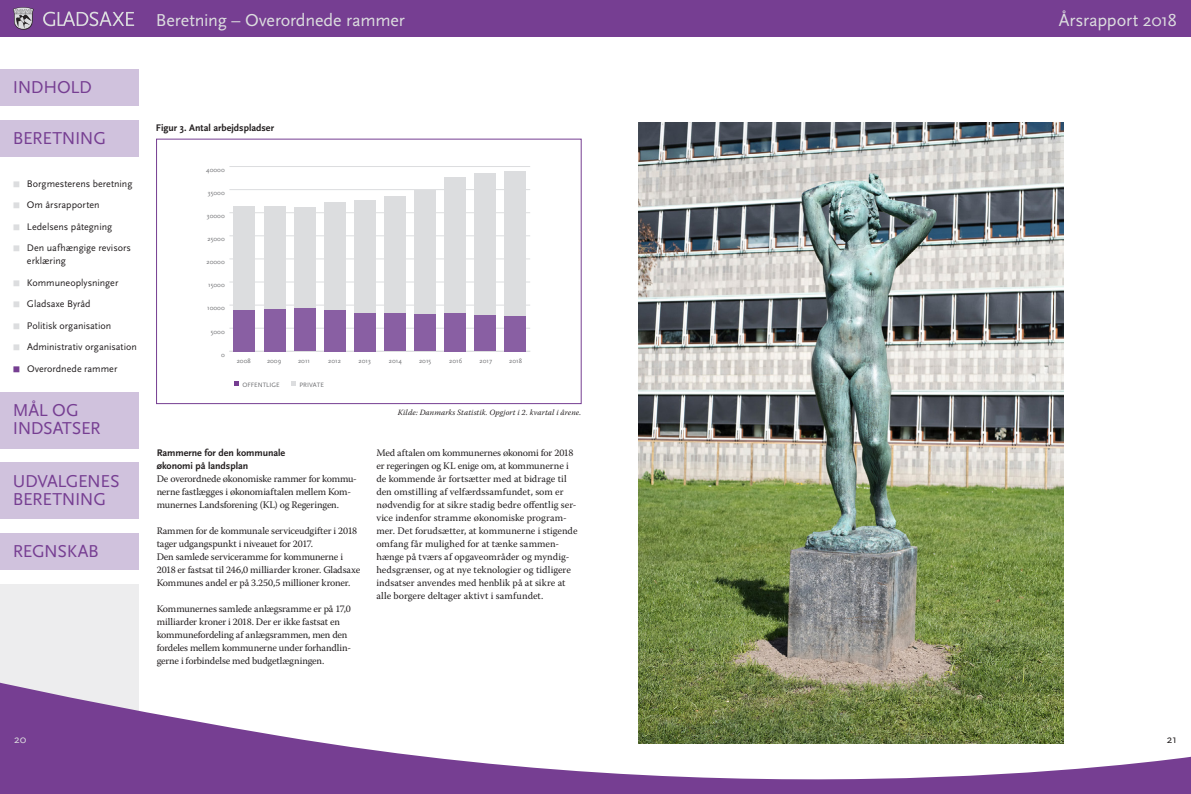
<style>
.page{position:relative;width:1191px;height:794px;background:#fff}
.page>*{position:absolute;margin:0;border:0;box-sizing:border-box;transform-origin:0 0}
.t1{font:18px/18px "Scala Sans";letter-spacing:-.02em;color:#763e92}
.t2{font:18px "Scala Sans";letter-spacing:-.01em;color:#dcdddf}
.t3{font:11.5px "Scala Sans";color:#dcdddf}
.t4{font:11.5px "Scala Sans";color:#231f20}
.t5{font:10px/13px "Warnock Pro";letter-spacing:-.005em;color:#231f20}
.t6{font:10px/13px "Scala Sans";color:#231f20}
.t7{font:10px/13px "Warnock Pro";letter-spacing:-.025em;color:#231f20}
.t8{font:700 10px/13px "Scala Sans";color:#231f20}
.t9{font:10px "Wingdings";color:#763e92}
.t10{font:italic 8px "Warnock Pro";letter-spacing:.01em;color:#231f20}
.t11{font:6.6px "Scala Sans";color:#6c6d70}
.t12{font:6.6px "Scala Sans Regular LF";color:#6c6d70}
.s1{color:#dcdddf}
</style>
<div class="page">
<div style="left:0;top:584px;width:139px;height:200px;background:#ededee"></div>
<div style="left:0;top:0;width:1191px;height:37px;background:#763e92"></div>
<svg style="left:13px;top:7px;width:21px;height:23px"></svg>
<svg style="left:43px;top:12px;width:91px;height:14px"></svg>
<svg style="left:0;top:590px;width:1191px;height:204px"></svg>
<div style="left:0;top:69px;width:139px;height:37px;background:#d0c2dd"></div>
<div style="left:0;top:120px;width:139px;height:37px;background:#d0c2dd"></div>
<div style="left:0;top:533px;width:139px;height:37px;background:#d0c2dd"></div>
<div style="left:0;top:462px;width:139px;height:57px;background:#d0c2dd"></div>
<div style="left:0;top:392px;width:139px;height:56px;background:#d0c2dd"></div>
<svg style="left:234px;top:382px;width:4px;height:4px"></svg>
<svg style="left:292px;top:382px;width:4px;height:4px"></svg>
<hr style="left:229px;top:351px;width:301px;height:1px;background:#dcdddf">
<hr style="left:229px;top:328px;width:301px;height:1px;background:#dcdddf">
<hr style="left:229px;top:305px;width:301px;height:1px;background:#dcdddf">
<hr style="left:229px;top:282px;width:301px;height:1px;background:#dcdddf">
<hr style="left:229px;top:259px;width:301px;height:1px;background:#dcdddf">
<hr style="left:229px;top:236px;width:301px;height:1px;background:#dcdddf">
<hr style="left:229px;top:212px;width:301px;height:1px;background:#dcdddf">
<hr style="left:229px;top:189px;width:301px;height:1px;background:#dcdddf">
<hr style="left:229px;top:166px;width:301px;height:1px;background:#dcdddf">
<div style="left:234px;top:206px;width:21px;height:104px;background:#dcdddf"></div>
<div style="left:264px;top:206px;width:21px;height:103px;background:#dcdddf"></div>
<div style="left:294px;top:207px;width:21px;height:102px;background:#dcdddf"></div>
<div style="left:324px;top:202px;width:21px;height:108px;background:#dcdddf"></div>
<div style="left:354px;top:200px;width:21px;height:113px;background:#dcdddf"></div>
<div style="left:384px;top:196px;width:22px;height:117px;background:#dcdddf"></div>
<div style="left:414px;top:190px;width:22px;height:125px;background:#dcdddf"></div>
<div style="left:444px;top:178px;width:22px;height:135px;background:#dcdddf"></div>
<div style="left:474px;top:173px;width:22px;height:142px;background:#dcdddf"></div>
<div style="left:504px;top:171px;width:22px;height:145px;background:#dcdddf"></div>
<div style="left:234px;top:310px;width:21px;height:41px;background:#895fa3"></div>
<div style="left:264px;top:309px;width:21px;height:42px;background:#895fa3"></div>
<div style="left:294px;top:309px;width:21px;height:42px;background:#895fa3"></div>
<div style="left:324px;top:310px;width:21px;height:41px;background:#895fa3"></div>
<div style="left:354px;top:313px;width:21px;height:38px;background:#895fa3"></div>
<div style="left:384px;top:313px;width:22px;height:38px;background:#895fa3"></div>
<div style="left:414px;top:315px;width:22px;height:36px;background:#895fa3"></div>
<div style="left:444px;top:313px;width:22px;height:38px;background:#895fa3"></div>
<div style="left:474px;top:315px;width:22px;height:36px;background:#895fa3"></div>
<div style="left:504px;top:316px;width:22px;height:35px;background:#895fa3"></div>
<div style="left:156px;top:139px;width:425px;height:265px;border:1px solid #763e92"></div>
<img style="left:638px;top:123px;width:425px;height:620px">
<h1 class="t1" style="left:13px;top:79px;width:81px">INDHOLD</h1>
<h1 class="t1" style="left:13px;top:130px;width:95px">BERETNING</h1>
<p class="t6" style="left:13px;top:177px;width:121px"><span class="s1">■</span> Borgmesterens beretning</p>
<p class="t6" style="left:13px;top:198px;width:88px"><span class="s1">■</span> Om årsrapporten</p>
<p class="t6" style="left:13px;top:220px;width:101px"><span class="s1">■</span> Ledelsens påtegning</p>
<p class="t6" style="left:27px;top:241px;width:106px;text-indent:-14px"><span class="s1">■</span> Den uafhængige revisors erklæring</p>
<p class="t6" style="left:13px;top:276px;width:107px"><span class="s1">■</span> Kommuneoplysninger</p>
<p class="t6" style="left:13px;top:297px;width:79px"><span class="s1">■</span> Gladsaxe Byråd</p>
<p class="t6" style="left:13px;top:319px;width:100px"><span class="s1">■</span> Politisk organisation</p>
<p class="t6" style="left:13px;top:336px;width:126px;line-height:21.5px;text-align:center"><span class="s1">■</span> Administrativ organisation<br>Overordnede rammer</p>
<p class="t9" style="left:13px;top:364px;width:9px">■</p>
<h1 class="t1" style="left:13px;top:402px;width:89px">MÅL OG<br>INDSATSER</h1>
<h1 class="t1" style="left:13px;top:472px;width:108px">UDVALGENES<br>BERETNING</h1>
<h1 class="t1" style="left:13px;top:542px;width:88px">REGNSKAB</h1>
<h1 class="t2" style="left:156px;top:10px;width:250px">Beretning – Overordnede rammer</h1>
<p class="t8" style="left:156px;top:121px;width:120px">Figur 3. Antal arbejdspladser</p>
<p class="t11" style="left:206px;top:166px;width:20px">40000</p>
<p class="t11" style="left:208px;top:189px;width:18px">35000</p>
<p class="t11" style="left:207px;top:212px;width:19px">30000</p>
<p class="t11" style="left:207px;top:235px;width:19px">25000</p>
<p class="t11" style="left:206px;top:258px;width:20px">20000</p>
<p class="t11" style="left:208px;top:281px;width:18px">15000</p>
<p class="t11" style="left:207px;top:305px;width:19px">10000</p>
<p class="t11" style="left:211px;top:328px;width:15px">5000</p>
<p class="t11" style="left:221px;top:351px;width:5px">0</p>
<p class="t11" style="left:237px;top:357px;width:15px">2008</p>
<p class="t11" style="left:267px;top:357px;width:16px">2009</p>
<p class="t11" style="left:298px;top:357px;width:14px">2011</p>
<p class="t11" style="left:328px;top:357px;width:14px">2012</p>
<p class="t11" style="left:358px;top:357px;width:14px">2013</p>
<p class="t11" style="left:389px;top:357px;width:14px">2014</p>
<p class="t11" style="left:419px;top:357px;width:14px">2015</p>
<p class="t11" style="left:449px;top:357px;width:15px">2016</p>
<p class="t11" style="left:479px;top:357px;width:14px">2017</p>
<p class="t11" style="left:509px;top:357px;width:14px">2018</p>
<p class="t12" style="left:242px;top:381px;width:39px">OFFENTLIGE</p>
<p class="t12" style="left:300px;top:381px;width:26px">PRIVATE</p>
<p class="t10" style="left:398px;top:408px;width:185px">Kilde: Danmarks Statistik. Opgjort i 2. kvartal i årene.</p>
<p class="t8" style="left:157px;top:446px;width:130px">Rammerne for den kommunale økonomi på landsplan</p>
<p class="t7" style="left:157px;top:472px;width:202px">De overordnede økonomiske rammer for kommu&shy;nerne fastlægges i økonomiaftalen mellem Kom&shy;munernes Landsforening (KL) og Regeringen.</p>
<p class="t5" style="left:157px;top:524px;width:205px">Rammen for de kommunale serviceudgifter i 2018 tager udgangspunkt i niveauet for 2017.<br>Den samlede serviceramme for kommunerne i 2018 er fastsat til 246,0 milliarder kroner. Gladsaxe Kommunes andel er på 3.250,5 millioner kroner.</p>
<p class="t5" style="left:157px;top:602px;width:196px">Kommunernes samlede anlægsramme er på 17,0 milliarder kroner i 2018. Der er ikke fastsat en kommunefordeling af anlægsrammen, men den fordeles mellem kommunerne under forhandlin&shy;gerne i forbindelse med budgetlægningen.</p>
<p class="t5" style="left:376px;top:446px;width:203px">Med aftalen om kommunernes økonomi for 2018 er regeringen og KL enige om, at kommunerne i de kommende år fortsætter med at bidrage til den omstilling af velfærdssamfundet, som er nødvendig for at sikre stadig bedre offentlig ser&shy;vice indenfor stramme økonomiske program&shy;mer. Det forudsætter, at kommunerne i stigende omfang får mulighed for at tænke sammen&shy;hænge på tværs af opgaveområder og myndig&shy;hedsgrænser, og at nye teknologier og tidligere indsatser anvendes med henblik på at sikre at alle borgere deltager aktivt i samfundet.</p>
<h1 class="t2" style="left:1058px;top:10px;width:119px">Årsrapport 2018</h1>
<p class="t3" style="left:14px;top:733px;width:14px">20</p>
<p class="t4" style="left:1167px;top:733px;width:11px">21</p>
</div>
